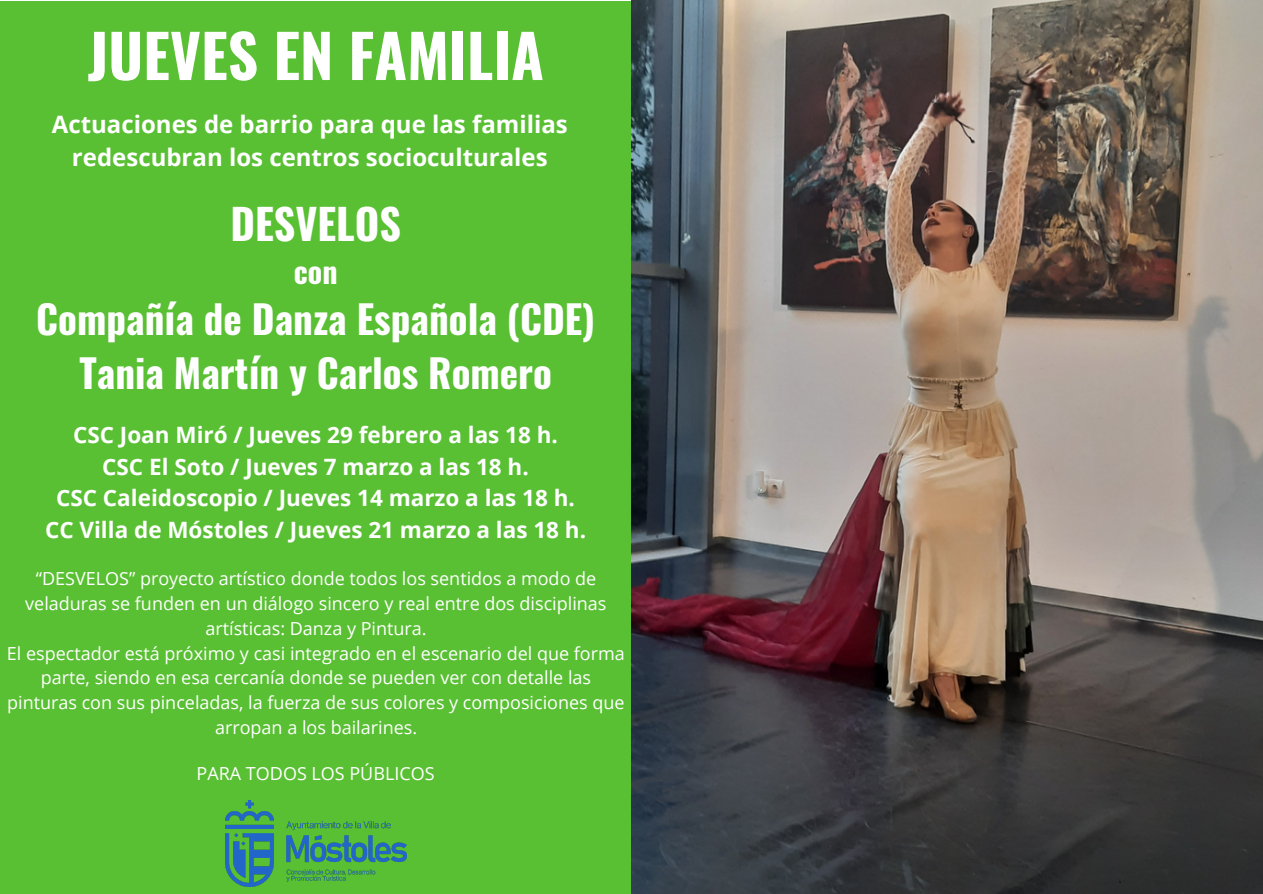
<style>
.page{position:relative;width:1263px;height:894px;background:#fff}
.page>*{position:absolute;margin:0;border:0;box-sizing:border-box;transform-origin:0 0}
.t1{font:700 59.4px "Oswald";color:#fff}
.t2{font:700 42px "Oswald";color:#fff}
.t3{font:700 39px/54px "Oswald";color:#fff;text-align:center}
.t4{font:700 30px "Oswald";color:#fff}
.t5{font:700 24px/32.7px "Open Sans";color:#fff;text-align:center}
.t6{font:700 22.5px/31.5px "Open Sans";color:#fff;text-align:center}
.t7{font:18px/24.8px "Open Sans";color:#fff;text-align:center}
</style>
<div class="page">
<div style="left:0;top:1px;width:631px;height:892px;background:#59c033"></div>
<img style="left:225px;top:800px;width:181px;height:85px">
<img style="left:631px;top:1px;width:632px;height:892px">
<p class="t1" style="left:88px;top:9px;width:458px">JUEVES EN FAMILIA</p>
<p class="t5" style="left:52px;top:107px;width:518px">Actuaciones de barrio para que las familias redescubran los centros socioculturales</p>
<h4 class="t2" style="left:230px;top:190px;width:172px">DESVELOS</h4>
<h4 class="t4" style="left:294px;top:248px;width:45px">con</h4>
<h4 class="t3" style="left:36px;top:290px;width:560px">Compañía de Danza Española (CDE)<br>Tania Martín y Carlos Romero</h4>
<p class="t6" style="left:45px;top:418px;width:543px">CSC Joan Miró / Jueves 29 febrero a las 18 h.<br>CSC El Soto / Jueves 7 marzo a las 18 h.<br>CSC Caleidoscopio / Jueves 14 marzo a las 18 h.<br>CC Villa de Móstoles / Jueves 21 marzo a las 18 h.</p>
<h2 class="t7" style="left:25px;top:565px;width:583px">“DESVELOS” proyecto artístico donde todos los sentidos a modo de veladuras se funden en un diálogo sincero y real entre dos disciplinas artísticas: Danza y Pintura.</h2>
<h3 class="t7" style="left:7px;top:640px;width:619px">El espectador está próximo y casi integrado en el escenario del que forma parte, siendo en esa cercanía donde se pueden ver con detalle las pinturas con sus pinceladas, la fuerza de sus colores y composiciones que arropan a los bailarines.</h3>
<p class="t7" style="left:197px;top:760px;width:239px">PARA TODOS LOS PÚBLICOS</p>
</div>
